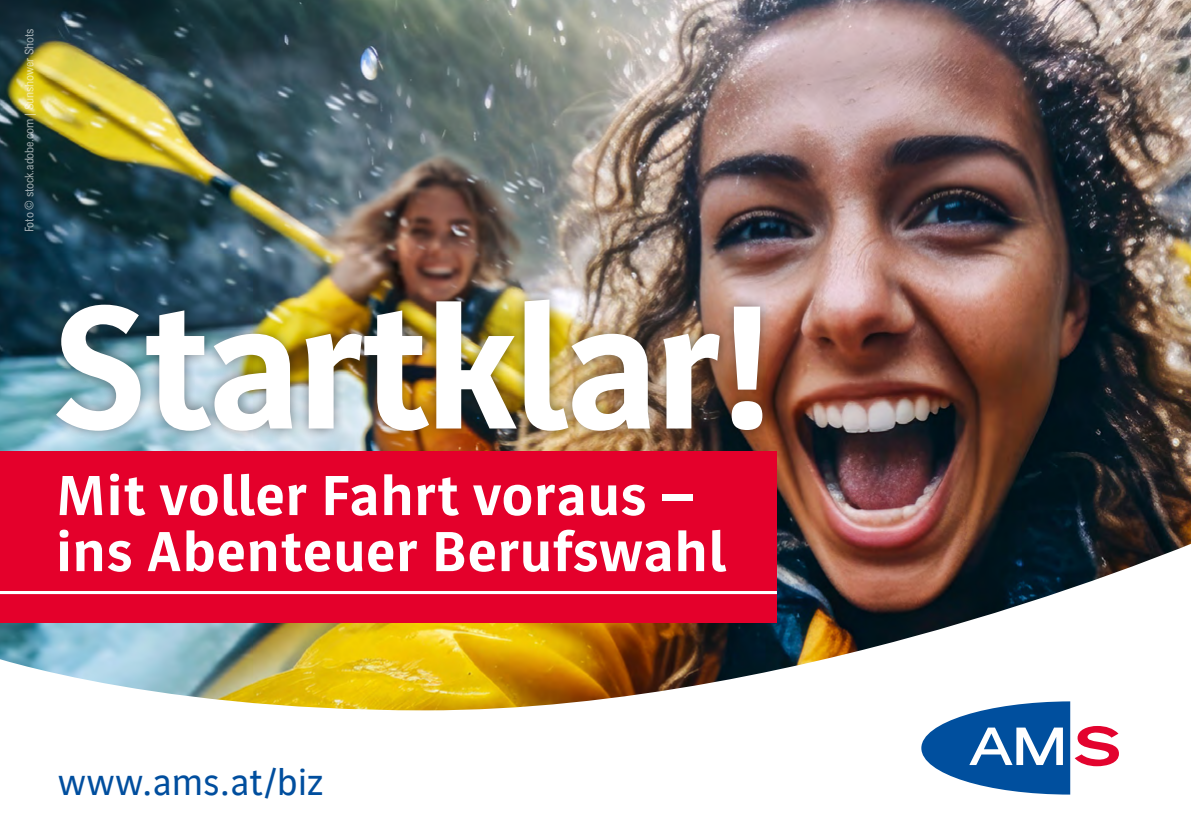
<style>
.page{position:relative;width:1191px;height:840px;background:#fff}
.page>*{position:absolute;margin:0;border:0;box-sizing:border-box;transform-origin:0 0}
.hl1{font:700 170px "AMS Laborat";letter-spacing:-.045em;color:#fff}
.t1{font:700 54.4px/56px "AMS Laborat";color:#fff}
.t2{font:36px "AMS Laborat";letter-spacing:-.02em;color:#004e9e}
.t3{font:condensed 12px "Arial MT Std";letter-spacing:-.01em;color:#fff}
</style>
<div class="page">
<img style="left:0;top:0;width:1191px;height:532px">
<img style="left:0;top:532px;width:1191px;height:263px">
<svg style="left:921px;top:701px;width:198px;height:93px"></svg>
<div style="left:0;top:450px;width:777px;height:172px;background:#e4002b"></div>
<hr style="left:0;top:590px;width:777px;height:3px;background:#fff">
<div style="left:45px;top:285px;width:729px;height:156px;background:#181716;opacity:.5"></div>
<p class="t3" style="left:22px;top:232px;width:205px;rotate:-90deg">Foto © stock.adobe.com | Sunshower Shots</p>
<h1 class="hl1" style="left:50px;top:255px;width:729px">Startklar!</h1>
<p class="t1" style="left:56px;top:467px;width:672px">Mit voller Fahrt voraus – ins Abenteuer Berufswahl</p>
<p class="t2" style="left:58px;top:757px;width:267px">www.ams.at/biz</p>
</div>
